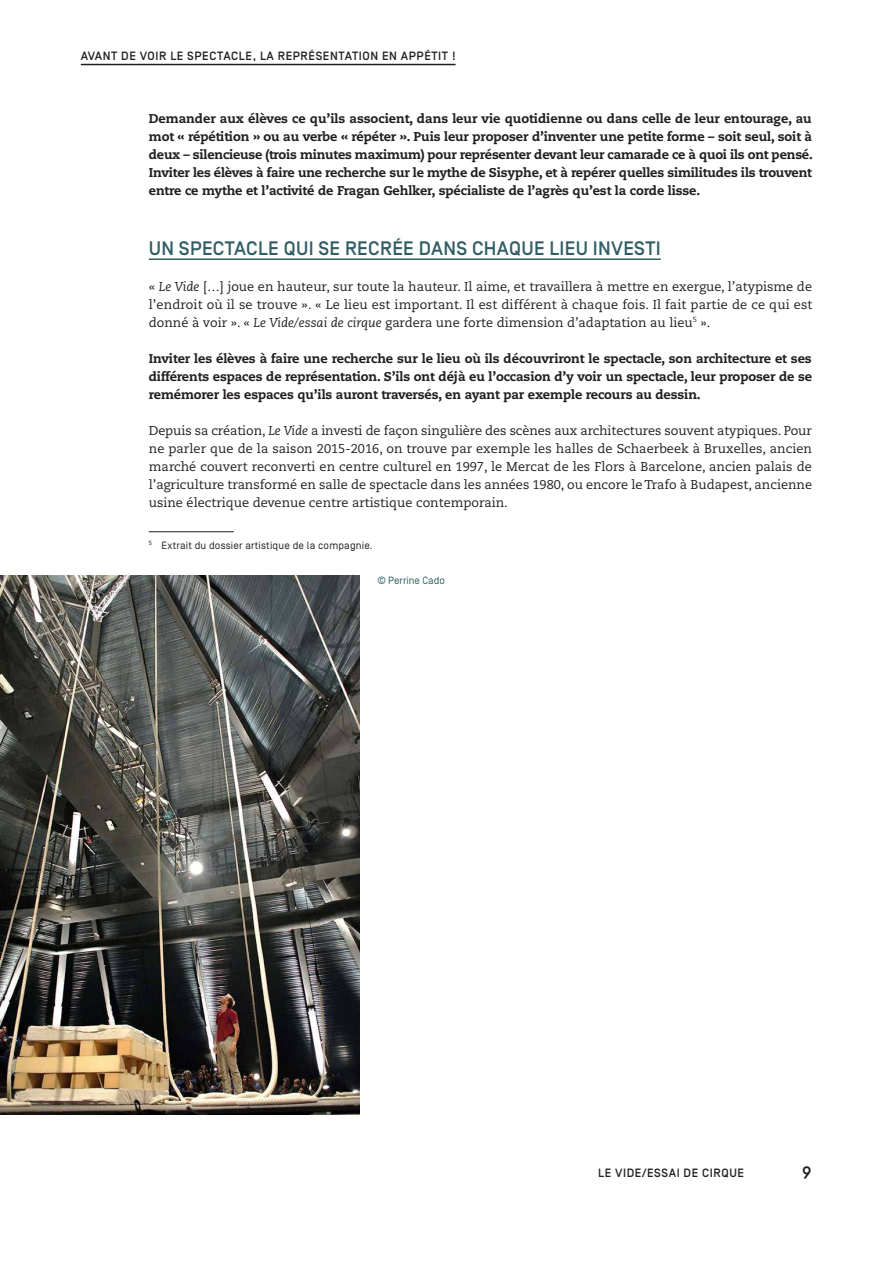
<style>
.page{position:relative;width:893px;height:1263px;background:#fff}
.page>*{position:absolute;margin:0;border:0;box-sizing:border-box;transform-origin:0 0}
.t1{font:500 19.5px "Simplon BP";letter-spacing:.015em;color:#315e65}
.t2{font:500 18px "Simplon BP Mono";color:#231f20}
.t3{font:800 12.75px/18px "Caecilia LT Std";letter-spacing:-.01em;color:#231f20;text-align:justify}
.t4{font:12.75px/18px "Caecilia LT Std";color:#231f20;text-align:justify}
.t5{font:500 12px "Simplon BP";letter-spacing:.05em;color:#231f20}
.t6{font:10.5px "Simplon BP Regular";letter-spacing:.02em;color:#231f20}
.t7{font:10.5px "Simplon BP Regular";color:#315e65}
.s1{font-style:italic}
</style>
<div class="page">
<hr style="left:81px;top:64px;width:375px;height:1px;background:#231f20">
<hr style="left:149px;top:258px;width:512px;height:2px;background:#315e65">
<hr style="left:149px;top:531px;width:85px;height:1px;background:#231f20">
<img style="left:0;top:576px;width:359px;height:538px">
<p class="t5" style="left:81px;top:49px;width:376px">AVANT DE VOIR LE SPECTACLE, LA REPRÉSENTATION EN APPÉTIT !</p>
<p class="t3" style="left:149px;top:109px;width:665px">Demander aux élèves ce qu’ils associent, dans leur vie quotidienne ou dans celle de leur entourage, au mot « répétition » ou au verbe « répéter ». Puis leur proposer d’inventer une petite forme – soit seul, soit à deux – silencieuse (trois minutes maximum) pour représenter devant leur camarade ce à quoi ils ont pensé.<br>Inviter les élèves à faire une recherche sur le mythe de Sisyphe, et à repérer quelles similitudes ils trouvent entre ce mythe et l’activité de Fragan Gehlker, spécialiste de l’agrès qu’est la corde lisse.</p>
<h1 class="t1" style="left:149px;top:237px;width:513px">UN SPECTACLE QUI SE RECRÉE DANS CHAQUE LIEU INVESTI</h1>
<p class="t4" style="left:149px;top:278px;width:665px">« <span class="s1">Le Vide</span> […] joue en hauteur, sur toute la hauteur. Il aime, et travaillera à mettre en exergue, l’atypisme de l’endroit où il se trouve ». « Le lieu est important. Il est différent à chaque fois. Il fait partie de ce qui est donné à voir ». « <span class="s1">Le Vide/essai de cirque</span> gardera une forte dimension d’adaptation au lieu<sup>5</sup> ».</p>
<p class="t3" style="left:149px;top:349px;width:665px">Inviter les élèves à faire une recherche sur le lieu où ils découvriront le spectacle, son architecture et ses différents espaces de représentation. S’ils ont déjà eu l’occasion d’y voir un spectacle, leur proposer de se remémorer les espaces qu’ils auront traversés, en ayant par exemple recours au dessin.</p>
<p class="t4" style="left:149px;top:422px;width:665px">Depuis sa création, <span class="s1">Le Vide</span> a investi de façon singulière des scènes aux architectures souvent atypiques. Pour ne parler que de la saison 2015-2016, on trouve par exemple les halles de Schaerbeek à Bruxelles, ancien marché couvert reconverti en centre culturel en 1997, le Mercat de les Flors à Barcelone, ancien palais de l’agriculture transformé en salle de spectacle dans les années 1980, ou encore le Trafo à Budapest, ancienne usine électrique devenue centre artistique contemporain.</p>
<p class="t6" style="left:149px;top:539px;width:226px"><sup>5</sup> Extrait du dossier artistique de la compagnie.</p>
<p class="t7" style="left:377px;top:574px;width:69px">© Perrine Cado</p>
<p class="t5" style="left:598px;top:1166px;width:147px">LE VIDE/ESSAI DE CIRQUE</p>
<h2 class="t2" style="left:801px;top:1161px;width:12px">9</h2>
</div>
